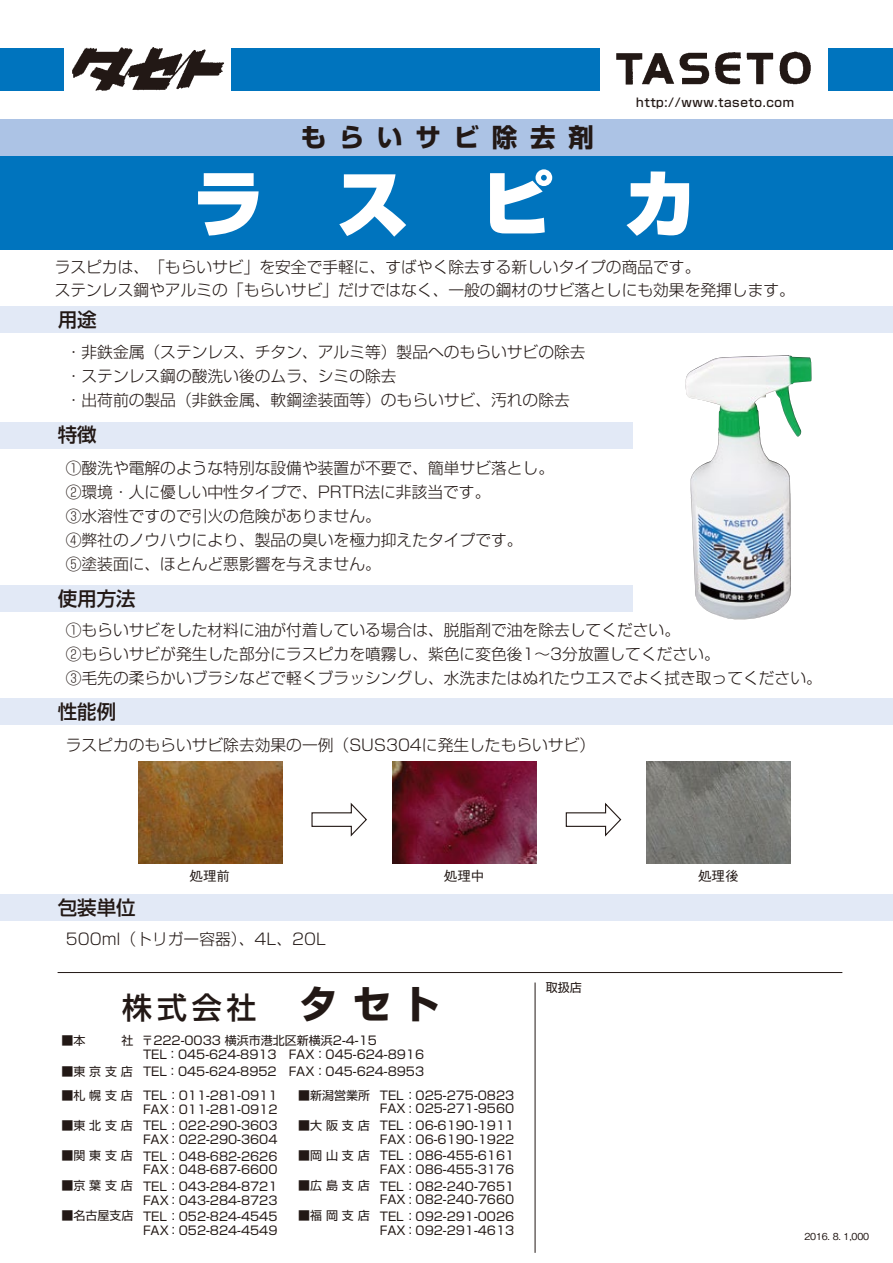
<style>
.page{position:relative;width:893px;height:1263px;background:#fff}
.page>*{position:absolute;margin:0;border:0;box-sizing:border-box;transform-origin:0 0}
.t1{font:900 72px "Shin Go Pr 5";color:#fff}
.t2{font:500 30px "Shin Go Pr 5";color:#221815}
.t3{font:700 25.5px "Shin Go Pr 5";letter-spacing:.5em;color:#221815}
.t4{font:500 19.5px "Shin Go Pr 5";color:#221815}
.t5{font:300 15.75px/24px "Shin Go Pr 5";color:#221815}
.t6{font:500 13.5px "Gothic BBB Pr 5";color:#221815}
.t7{font:12px/13.5px "Shin Go Pr 5";color:#221815}
.t8{font:500 12px "Shin Go Pr 5";letter-spacing:.05em;color:#221815}
.t9{font:500 9.6px "Gothic BBB Pr 5";letter-spacing:-.025em;color:#221815}
.s1{font-weight:700;font-size:39px}
</style>
<div class="page">
<div style="left:0;top:307px;width:893px;height:26px;background:#e2e9f6"></div>
<div style="left:0;top:422px;width:633px;height:26px;background:#e2e9f6"></div>
<div style="left:0;top:585px;width:633px;height:27px;background:#e2e9f6"></div>
<div style="left:0;top:699px;width:893px;height:26px;background:#e2e9f6"></div>
<div style="left:0;top:895px;width:893px;height:26px;background:#e2e9f6"></div>
<svg style="left:311px;top:802px;width:56px;height:35px"></svg>
<img style="left:138px;top:762px;width:144px;height:101px">
<svg style="left:565px;top:802px;width:57px;height:35px"></svg>
<img style="left:392px;top:762px;width:144px;height:101px">
<img style="left:647px;top:762px;width:144px;height:101px">
<div style="left:0;top:156px;width:893px;height:93px;background:#0074be"></div>
<div style="left:0;top:119px;width:893px;height:37px;background:#acc3e5"></div>
<div style="left:0;top:49px;width:893px;height:42px;background:#0074be"></div>
<div style="left:600px;top:49px;width:227px;height:42px;background:#fff"></div>
<img style="left:616px;top:51px;width:195px;height:34px">
<div style="left:64px;top:49px;width:167px;height:42px;background:#fff"></div>
<img style="left:72px;top:47px;width:152px;height:44px">
<hr style="left:58px;top:972px;width:784px;height:1px;background:#221815">
<hr style="left:535px;top:982px;width:1px;height:271px;background:#221815">
<img style="left:685px;top:355px;width:126px;height:265px">
<h3 class="t3" style="left:301px;top:117px;width:295px">もらいサビ除去剤</h3>
<p class="t8" style="left:636px;top:93px;width:159px">http://www.taseto.com</p>
<h1 class="t1" style="left:193px;top:146px;width:505px">ラ　ス　ピ　カ</h1>
<p class="t5" style="left:55px;top:254px;width:742px;line-height:22.5px">ラスピカは、「もらいサビ」を安全で手軽に、すばやく除去する新しいタイプの商品です。<br>ステンレス鋼やアルミの「もらいサビ」だけではなく、一般の鋼材のサビ落としにも効果を発揮します。</p>
<p class="t4" style="left:58px;top:304px;width:40px">用途</p>
<p class="t5" style="left:66px;top:339px;width:521px">・非鉄金属（ステンレス、チタン、アルミ等）製品へのもらいサビの除去・ステンレス鋼の酸洗い後のムラ、シミの除去<br>・出荷前の製品（非鉄金属、軟鋼塗装面等）のもらいサビ、汚れの除去</p>
<p class="t4" style="left:58px;top:419px;width:40px">特徴</p>
<p class="t5" style="left:66px;top:455px;width:490px">①酸洗や電解のような特別な設備や装置が不要で、簡単サビ落とし。<br>②環境・人に優しい中性タイプで、PRTR法に非該当です。<br>③水溶性ですので引火の危険がありません。<br>④弊社のノウハウにより、製品の臭いを極力抑えたタイプです。<br>⑤塗装面に、ほとんど悪影響を与えません。</p>
<p class="t4" style="left:58px;top:582px;width:79px">使用方法</p>
<p class="t5" style="left:66px;top:617px;width:757px">①もらいサビをした材料に油が付着している場合は、脱脂剤で油を除去してください。<br>②もらいサビが発生した部分にラスピカを噴霧し、紫色に変色後1～3分放置してください。<br>③毛先の柔らかいブラシなどで軽くブラッシングし、水洗またはぬれたウエスでよく拭き取ってください。</p>
<p class="t4" style="left:58px;top:695px;width:60px">性能例</p>
<p class="t5" style="left:66px;top:731px;width:531px">ラスピカのもらいサビ除去効果の一例（SUS304に発生したもらいサビ）</p>
<p class="t6" style="left:190px;top:865px;width:42px">処理前</p>
<p class="t4" style="left:58px;top:891px;width:79px">包装単位</p>
<p class="t5" style="left:66px;top:925px;width:262px">500ml（トリガー容器）、4L、20L</p>
<p class="t6" style="left:444px;top:865px;width:42px">処理中</p>
<p class="t6" style="left:698px;top:865px;width:42px">処理後</p>
<h2 class="t2" style="left:122px;top:983px;width:319px">株式会社 <span class="s1">タセト</span></h2>
<p class="t7" style="left:143px;top:1033px;width:283px;text-indent:-82px">■本　　　社 〒222-0033 横浜市港北区新横浜2-4-15<br>TEL：045-624-8913　FAX：045-624-8916</p>
<p class="t7" style="left:61px;top:1063px;width:73px">■東京支店</p>
<p class="t7" style="left:61px;top:1087px;width:73px">■札幌支店</p>
<p class="t7" style="left:61px;top:1117px;width:73px">■東北支店</p>
<p class="t7" style="left:61px;top:1147px;width:73px">■関東支店</p>
<p class="t7" style="left:61px;top:1177px;width:73px">■京葉支店</p>
<p class="t7" style="left:61px;top:1207px;width:73px">■名古屋支店</p>
<p class="t7" style="left:143px;top:1057px;width:283px;line-height:24.8px">TEL：045-624-8952　FAX：045-624-8953<br>TEL : 011-281-0911</p>
<p class="t7" style="left:143px;top:1100px;width:136px;line-height:16.6px">FAX : 011-281-0912<br>TEL : 022-290-3603</p>
<p class="t7" style="left:143px;top:1130px;width:136px;line-height:17px">FAX : 022-290-3604<br>TEL : 048-682-2626</p>
<p class="t7" style="left:143px;top:1160px;width:136px;line-height:16.6px">FAX : 048-687-6600<br>TEL : 043-284-8721</p>
<p class="t7" style="left:143px;top:1190px;width:136px;line-height:16.6px">FAX : 043-284-8723<br>TEL : 052-824-4545</p>
<p class="t7" style="left:143px;top:1222px;width:136px">FAX : 052-824-4549</p>
<p class="t7" style="left:298px;top:1087px;width:73px">■新潟営業所</p>
<p class="t7" style="left:298px;top:1117px;width:73px">■大阪支店</p>
<p class="t7" style="left:298px;top:1147px;width:73px">■岡山支店</p>
<p class="t7" style="left:298px;top:1178px;width:73px">■広島支店</p>
<p class="t7" style="left:298px;top:1208px;width:73px">■福岡支店</p>
<p class="t7" style="left:380px;top:1087px;width:136px">TEL : 025-275-0823<br>FAX : 025-271-9560</p>
<p class="t7" style="left:380px;top:1118px;width:136px">TEL : 06-6190-1911<br>FAX : 06-6190-1922</p>
<p class="t7" style="left:380px;top:1148px;width:136px">TEL : 086-455-6161<br>FAX : 086-455-3176</p>
<p class="t7" style="left:380px;top:1178px;width:136px">TEL : 082-240-7651<br>FAX : 082-240-7660</p>
<p class="t7" style="left:380px;top:1209px;width:136px">TEL : 092-291-0026<br>FAX : 092-291-4613</p>
<p class="t7" style="left:546px;top:979px;width:37px">取扱店</p>
<p class="t9" style="left:804px;top:1229px;width:66px">2016. 8. 1,000</p>
</div>
